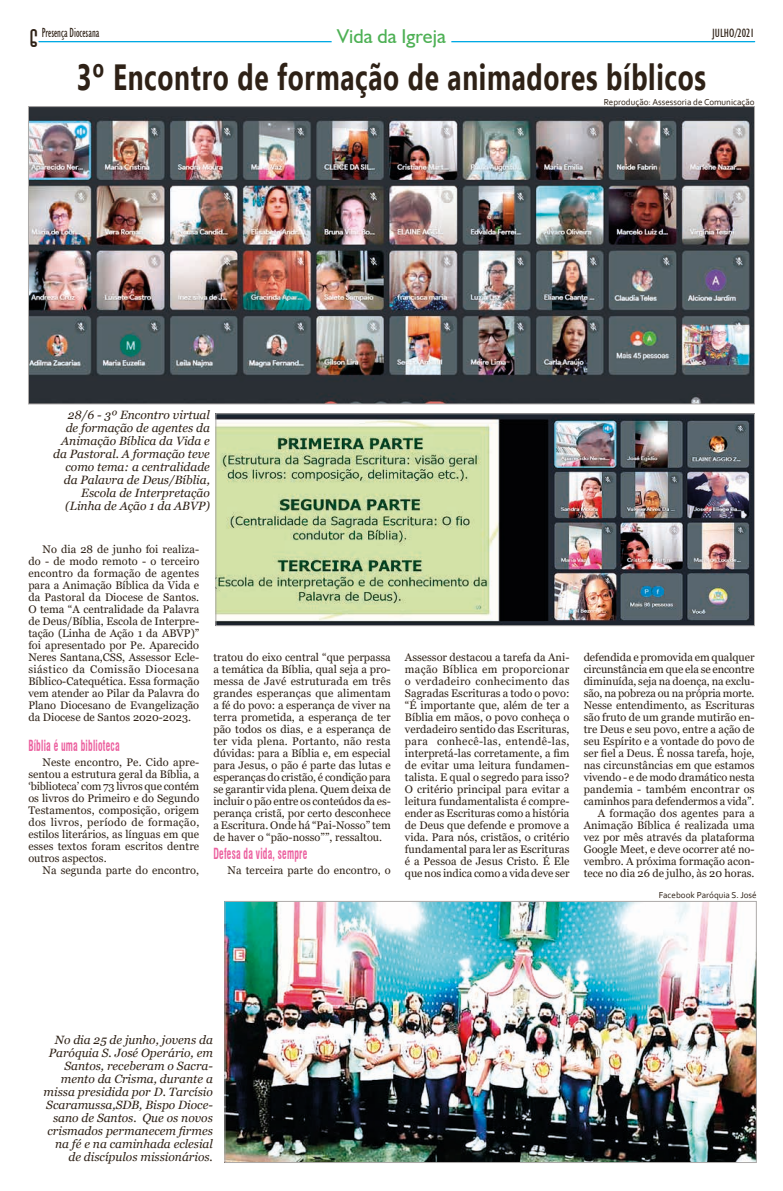
<style>
.page{position:relative;width:783px;height:1191px;background:#fff}
.page>*{position:absolute;margin:0;border:0;box-sizing:border-box;transform-origin:0 0}
.t1{font:700 36.4px "Ebrima";letter-spacing:.025em;color:#2e2116;scale:.72 1}
.t2{font:24px "Anastasia";color:#2e2116}
.t3{font:20px "Humanist 521 BT";color:#4db054}
.t4{font:700 condensed 15px "Swiss 721 BT";letter-spacing:.025em;color:#ec609f;scale:.63 1}
.t5{font:condensed 13.3px "Humanist 521 BT";color:#2e2116;scale:.78 1}
.t6{font:italic 12px/13px "Georgia";color:#2e2116;text-align:right}
.t7{font:condensed 12px "Humanist 521 BT";color:#2e2116}
.t8{font:11px/12px "Georgia";color:#2e2116;text-align:justify}
.t9{font:9px "Corbel";color:#2e2116}
</style>
<div class="page">
<svg style="left:39px;top:41px;width:715px;height:1px"></svg>
<div style="left:331px;top:25px;width:120px;height:20px;background:#fff"></div>
<img style="left:30px;top:108px;width:722px;height:294px">
<img style="left:218px;top:415px;width:534px;height:209px">
<div style="left:216px;top:413px;width:538px;height:213px;border:1px solid #adaaa9"></div>
<img style="left:227px;top:903px;width:527px;height:257px">
<div style="left:225px;top:901px;width:531px;height:261px;border:1px solid #adaaa9"></div>
<p class="t5" style="left:42px;top:25px;width:75px">Presença Diocesana</p>
<h2 class="t2" style="left:29px;top:25px;width:10px">6</h2>
<p class="t7" style="left:712px;top:26px;width:43px">JULHO/2021</p>
<h3 class="t3" style="left:337px;top:24px;width:110px">Vida da Igreja</h3>
<h1 class="t1" style="left:77px;top:48px;width:875px">3º Encontro de formação de animadores bíblicos</h1>
<p class="t9" style="left:603px;top:96px;width:152px">Reprodução: Assessoria de Comunicação</p>
<p class="t6" style="left:53px;top:408px;width:158px">28/6 - 3º Encontro virtual de formação de agentes da<br>Animação Bíblica da Vida e da Pastoral. A formação teve como tema: a centralidade da Palavra de Deus/Bíblia,<br>Escola de Interpretação (Linha de Ação 1 da ABVP)</p>
<p class="t8" style="left:28px;top:543px;width:172px;text-indent:14px">No dia 28 de junho foi realiza&shy;do - de modo remoto - o terceiro encontro da formação de agentes para a Animação Bíblica da Vida e da Pastoral da Diocese de Santos.<br>O tema “A centralidade da Palavra de Deus/Bíblia, Escola de Interpre&shy;tação (Linha de Ação 1 da ABVP)” foi apresentado por Pe. Aparecido Neres Santana,CSS, Assessor Ecle&shy;siástico da Comissão Diocesana Bíblico-Catequética. Essa formação vem atender ao Pilar da Palavra do Plano Diocesano de Evangelização da Diocese de Santos 2020-2023.</p>
<h3 class="t4" style="left:28px;top:736px;width:146px">Bíblia é uma biblioteca</h3>
<p class="t8" style="left:28px;top:756px;width:172px;text-indent:14px">Neste encontro, Pe. Cido apre&shy;sentou a estrutura geral da Bíblia, a ‘biblioteca’ com 73 livros que contém os livros do Primeiro e do Segundo Testamentos, composição, origem dos livros, período de formação, estilos literários, as línguas em que esses textos foram escritos dentre outros aspectos.</p>
<p class="t8" style="left:42px;top:864px;width:158px">Na segunda parte do encontro,</p>
<p class="t8" style="left:213px;top:651px;width:179px">tratou do eixo central “que perpassa a temática da Bíblia, qual seja a pro&shy;messa de Javé estruturada em três grandes esperanças que alimentam a fé do povo: a esperança de viver na terra prometida, a esperança de ter pão todos os dias, e a esperança de ter vida plena. Portanto, não resta dúvidas: para a Bíblia e, em especial para Jesus, o pão é parte das lutas e esperanças do cristão, é condição para se garantir vida plena. Quem deixa de incluir o pão entre os conteúdos da es&shy;perança cristã, por certo desconhece a Escritura. Onde há “Pai-Nosso” tem de haver o “pão-nosso””, ressaltou.</p>
<h3 class="t4" style="left:213px;top:844px;width:150px">Defesa da vida, sempre</h3>
<p class="t8" style="left:227px;top:864px;width:165px">Na terceira parte do encontro, o</p>
<p class="t8" style="left:405px;top:651px;width:166px">Assessor destacou a tarefa da Ani&shy;mação Bíblica em proporcionar o verdadeiro conhecimento das Sagradas Escrituras a todo o povo: “É importante que, além de ter a Bíblia em mãos, o povo conheça o verdadeiro sentido das Escrituras, para conhecê-las, entendê-las, interpretá-las corretamente, a fim de evitar uma leitura fundamen&shy;talista. E qual o segredo para isso?<br>O critério principal para evitar a leitura fundamentalista é compre&shy;ender as Escrituras como a história de Deus que defende e promove a vida. Para nós, cristãos, o critério fundamental para ler as Escrituras é a Pessoa de Jesus Cristo. É Ele que nos indica como a vida deve ser</p>
<p class="t8" style="left:583px;top:651px;width:172px;text-align:right">defendida e promovida em qualquer circunstância em que ela se encontre diminuída, seja na doença, na exclu&shy;são, na pobreza ou na própria morte.<br>Nesse entendimento, as Escrituras são fruto de um grande mutirão en&shy;tre Deus e seu povo, entre a ação de seu Espírito e a vontade do povo de ser fiel a Deus. É nossa tarefa, hoje, nas circunstâncias em que estamos vivendo - e de modo dramático nesta pandemia - também encontrar os caminhos para defendermos a vida”.<br>A formação dos agentes para a Animação Bíblica é realizada uma vez por mês através da plataforma Google Meet, e deve ocorrer até no&shy;vembro. A próxima formação acon&shy;tece no dia 26 de julho, às 20 horas.</p>
<p class="t9" style="left:658px;top:889px;width:100px">Facebook Paróquia S. José</p>
<p class="t6" style="left:44px;top:1033px;width:171px">No dia 25 de junho, jovens da<br>Paróquia S. José Operário, em<br>Santos, receberam o Sacra&shy;mento da Crisma, durante a missa presidida por D. Tarcísio<br>Scaramussa,SDB, Bispo Dioce&shy;sano de Santos. Que os novos crismados permanecem firmes na fé e na caminhada eclesial de discípulos missionários.</p>
</div>
